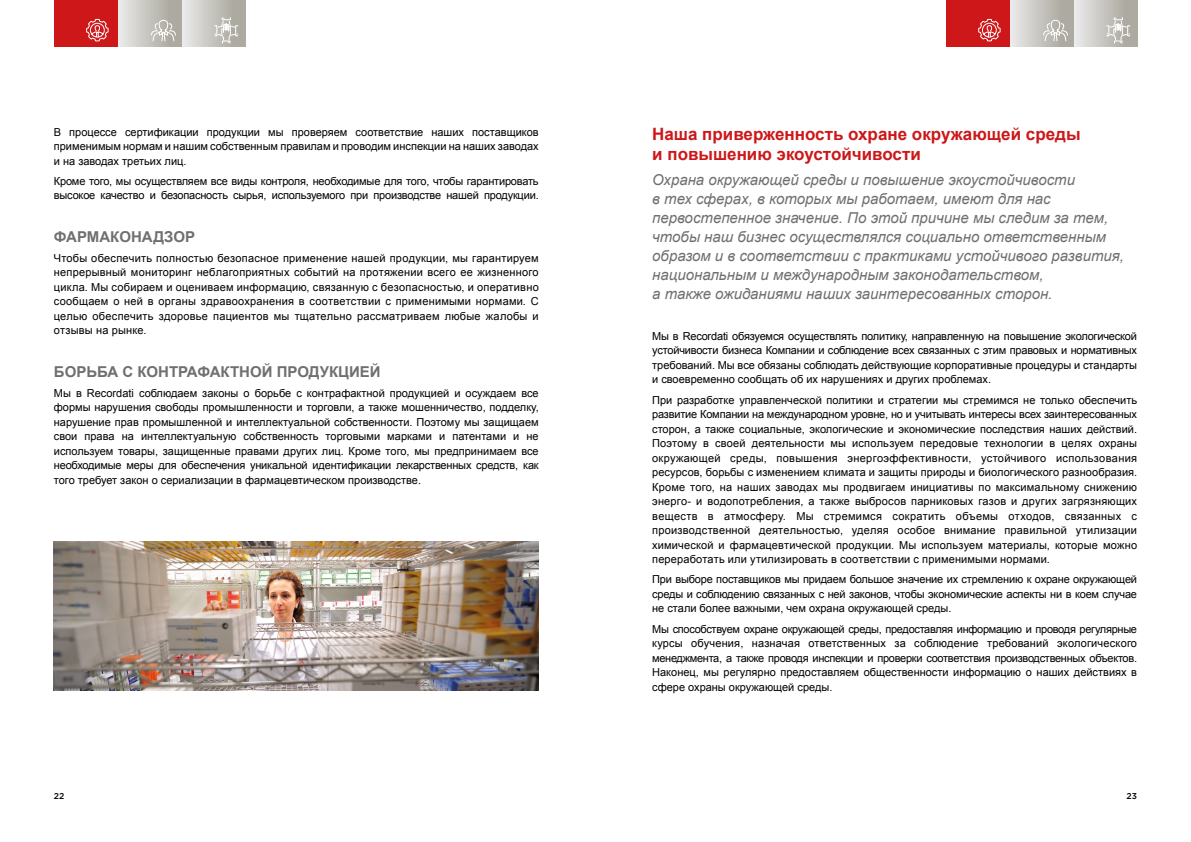
<style>
.page{position:relative;width:1191px;height:842px;background:#fff}
.page>*{position:absolute;margin:0;border:0;box-sizing:border-box;transform-origin:0 0}
.t1{font:700 17px/20px "Arial";color:#cd1719}
.t2{font:italic 15px/19px "Arial";color:#706f6f}
.t3{font:700 15px "Arial";color:#706f6f}
.t4{font:11px/14.5px "Arial";color:#000;text-align:justify}
.t5{font:500 8.5px "Gotham";color:#000}
</style>
<div class="page">
<div style="left:1073px;top:0;width:64px;height:47px;background:linear-gradient(to right,#eaeaea,#a5a297)"></div>
<div style="left:1009px;top:0;width:64px;height:47px;background:linear-gradient(to right,#ebeaeb,#a5a297)"></div>
<svg style="left:1106px;top:17px;width:24px;height:26px"></svg>
<svg style="left:1042px;top:19px;width:26px;height:23px"></svg>
<div style="left:946px;top:0;width:63px;height:47px;background:#cd1719"></div>
<svg style="left:978px;top:19px;width:23px;height:23px"></svg>
<div style="left:181px;top:0;width:64px;height:47px;background:linear-gradient(to right,#eaeaea,#a5a297)"></div>
<div style="left:118px;top:0;width:63px;height:47px;background:linear-gradient(to right,#eae9e9,#a3a195)"></div>
<svg style="left:214px;top:17px;width:24px;height:26px"></svg>
<svg style="left:151px;top:19px;width:25px;height:23px"></svg>
<div style="left:54px;top:0;width:64px;height:47px;background:#cd1719"></div>
<svg style="left:86px;top:19px;width:23px;height:23px"></svg>
<img style="left:54px;top:541px;width:485px;height:149px">
<p class="t4" style="left:54px;top:125px;width:486px">В процессе сертификации продукции мы проверяем соответствие наших поставщиков применимым нормам и нашим собственным правилам и проводим инспекции на наших заводах и на заводах третьих лиц.</p>
<p class="t4" style="left:54px;top:174px;width:486px">Кроме того, мы осуществляем все виды контроля, необходимые для того, чтобы гарантировать высокое качество и безопасность сырья, используемого при производстве нашей продукции.</p>
<h2 class="t3" style="left:54px;top:226px;width:143px">ФАРМАКОНАДЗОР</h2>
<p class="t4" style="left:54px;top:251px;width:486px">Чтобы обеспечить полностью безопасное применение нашей продукции, мы гарантируем непрерывный мониторинг неблагоприятных событий на протяжении всего ее жизненного цикла. Мы собираем и оцениваем информацию, связанную с безопасностью, и оперативно сообщаем о ней в органы здравоохранения в соответствии с применимыми нормами. С целью обеспечить здоровье пациентов мы тщательно рассматриваем любые жалобы и отзывы на рынке.</p>
<h2 class="t3" style="left:54px;top:361px;width:328px">БОРЬБА С КОНТРАФАКТНОЙ ПРОДУКЦИЕЙ</h2>
<p class="t4" style="left:54px;top:386px;width:486px">Мы в Recordati соблюдаем законы о борьбе с контрафактной продукцией и осуждаем все формы нарушения свободы промышленности и торговли, а также мошенничество, подделку, нарушение прав промышленной и интеллектуальной собственности. Поэтому мы защищаем свои права на интеллектуальную собственность торговыми марками и патентами и не используем товары, защищенные правами других лиц. Кроме того, мы предпринимаем все необходимые меры для обеспечения уникальной идентификации лекарственных средств, как того требует закон о сериализации в фармацевтическом производстве.</p>
<h1 class="t1" style="left:652px;top:125px;width:430px">Наша приверженность охране окружающей среды и повышению экоустойчивости</h1>
<p class="t2" style="left:652px;top:170px;width:473px">Охрана окружающей среды и повышение экоустойчивости<br>в тех сферах, в которых мы работаем, имеют для нас первостепенное значение. По этой причине мы следим за тем, чтобы наш бизнес осуществлялся социально ответственным образом и в соответствии с практиками устойчивого развития, национальным и международным законодательством,<br>а также ожиданиями наших заинтересованных сторон.</p>
<p class="t4" style="left:652px;top:329px;width:486px">Мы в Recordati обязуемся осуществлять политику, направленную на повышение экологической устойчивости бизнеса Компании и соблюдение всех связанных с этим правовых и нормативных требований. Мы все обязаны соблюдать действующие корпоративные процедуры и стандарты и своевременно сообщать об их нарушениях и других проблемах.</p>
<p class="t4" style="left:652px;top:393px;width:486px">При разработке управленческой политики и стратегии мы стремимся не только обеспечить развитие Компании на международном уровне, но и учитывать интересы всех заинтересованных сторон, а также социальные, экологические и экономические последствия наших действий.<br>Поэтому в своей деятельности мы используем передовые технологии в целях охраны окружающей среды, повышения энергоэффективности, устойчивого использования ресурсов, борьбы с изменением климата и защиты природы и биологического разнообразия.<br>Кроме того, на наших заводах мы продвигаем инициативы по максимальному снижению энерго- и водопотребления, а также выбросов парниковых газов и других загрязняющих веществ в атмосферу. Мы стремимся сократить объемы отходов, связанных с производственной деятельностью, уделяя особое внимание правильной утилизации химической и фармацевтической продукции. Мы используем материалы, которые можно переработать или утилизировать в соответствии с применимыми нормами.</p>
<p class="t4" style="left:652px;top:572px;width:486px">При выборе поставщиков мы придаем большое значение их стремлению к охране окружающей среды и соблюдению связанных с ней законов, чтобы экономические аспекты ни в коем случае не стали более важными, чем охрана окружающей среды.</p>
<p class="t4" style="left:652px;top:621px;width:486px">Мы способствуем охране окружающей среды, предоставляя информацию и проводя регулярные курсы обучения, назначая ответственных за соблюдение требований экологического менеджмента, а также проводя инспекции и проверки соответствия производственных объектов.<br>Наконец, мы регулярно предоставляем общественности информацию о наших действиях в сфере охраны окружающей среды.</p>
<p class="t5" style="left:54px;top:791px;width:12px">22</p>
<p class="t5" style="left:1126px;top:791px;width:12px">23</p>
</div>
